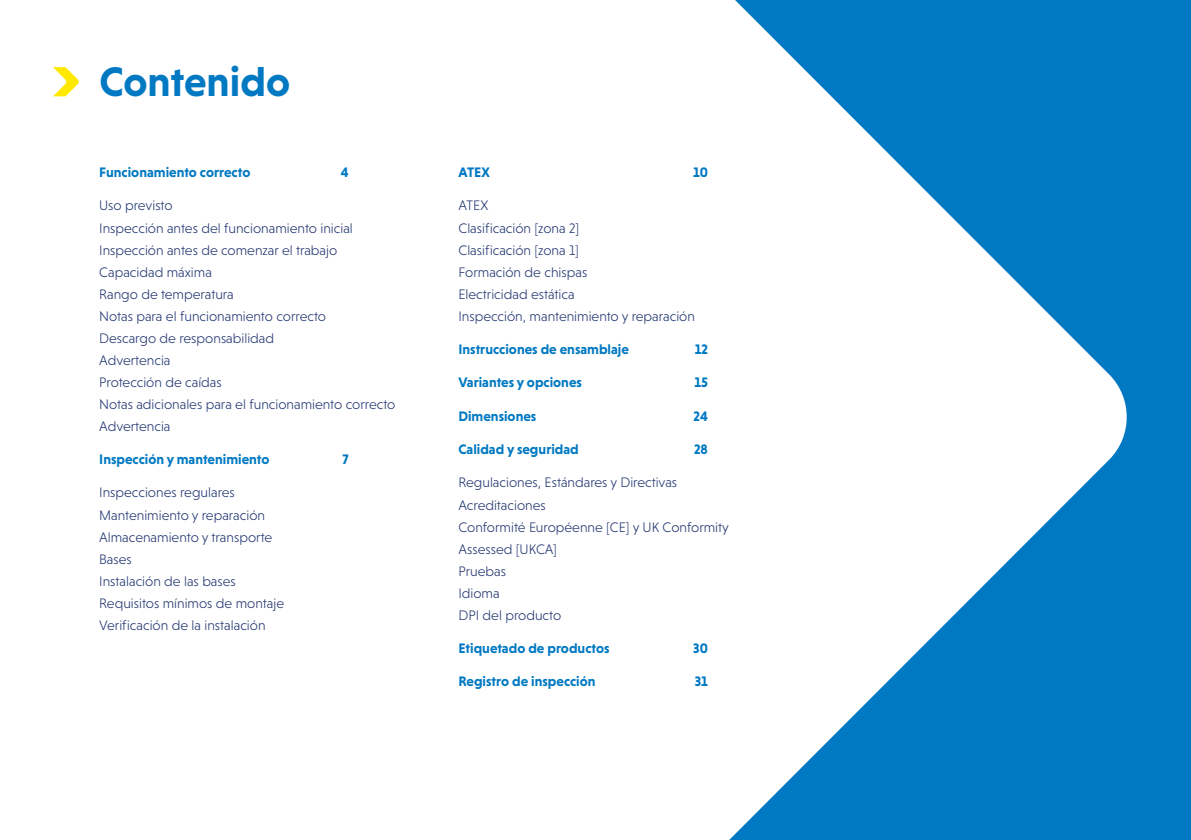
<style>
.page{position:relative;width:1191px;height:840px;background:#fff}
.page>*{position:absolute;margin:0;border:0;box-sizing:border-box;transform-origin:0 0}
.t1{font:700 42px "Niveau Grotesk";color:#0079c2}
.t2{font:300 14px/22px "Niveau Grotesk";color:#213570}
.t3{font:700 14px "Niveau Grotesk";color:#0079c2}
</style>
<div class="page">
<svg style="left:730px;top:0;width:461px;height:839px;fill:#0079c2"></svg>
<svg style="left:53px;top:67px;width:26px;height:29px"></svg>
<p class="t1" style="left:99px;top:57px;width:192px">Contenido</p>
<p class="t3" style="left:99px;top:164px;width:153px">Funcionamiento correcto</p>
<p class="t3" style="left:341px;top:164px;width:9px">4</p>
<p class="t2" style="left:99px;top:194px;width:298px">Uso previsto<br>Inspección antes del funcionamiento inicial<br>Inspección antes de comenzar el trabajo<br>Capacidad máxima<br>Rango de temperatura<br>Notas para el funcionamiento correcto<br>Descargo de responsabilidad<br>Advertencia<br>Protección de caídas<br>Notas adicionales para el funcionamiento correcto<br>Advertencia</p>
<p class="t3" style="left:99px;top:451px;width:172px">Inspección y mantenimiento</p>
<p class="t3" style="left:343px;top:451px;width:8px">7</p>
<p class="t2" style="left:99px;top:481px;width:186px">Inspecciones regulares<br>Mantenimiento y reparación<br>Almacenamiento y transporte<br>Bases<br>Instalación de las bases<br>Requisitos mínimos de montaje<br>Verificación de la instalación</p>
<p class="t3" style="left:458px;top:164px;width:33px">ATEX</p>
<p class="t3" style="left:693px;top:164px;width:16px">10</p>
<p class="t2" style="left:458px;top:194px;width:238px">ATEX<br>Clasificación [zona 2]<br>Clasificación [zona 1]<br>Formación de chispas<br>Electricidad estática<br>Inspección, mantenimiento y reparación</p>
<p class="t3" style="left:458px;top:341px;width:172px">Instrucciones de ensamblaje</p>
<p class="t3" style="left:694px;top:341px;width:15px">12</p>
<p class="t3" style="left:458px;top:374px;width:125px">Variantes y opciones</p>
<p class="t3" style="left:694px;top:374px;width:15px">15</p>
<p class="t3" style="left:458px;top:407px;width:79px">Dimensiones</p>
<p class="t3" style="left:693px;top:407px;width:16px">24</p>
<p class="t3" style="left:458px;top:441px;width:122px">Calidad y seguridad</p>
<p class="t3" style="left:694px;top:441px;width:15px">28</p>
<p class="t2" style="left:458px;top:471px;width:272px">Regulaciones, Estándares y Directivas<br>Acreditaciones<br>Conformité Européenne [CE] y UK Conformity<br>Assessed [UKCA]<br>Pruebas<br>Idioma<br>DPI del producto</p>
<p class="t3" style="left:458px;top:639px;width:153px">Etiquetado de productos</p>
<p class="t3" style="left:693px;top:639px;width:16px">30</p>
<p class="t3" style="left:458px;top:673px;width:139px">Registro de inspección</p>
<p class="t3" style="left:695px;top:673px;width:15px">31</p>
</div>
